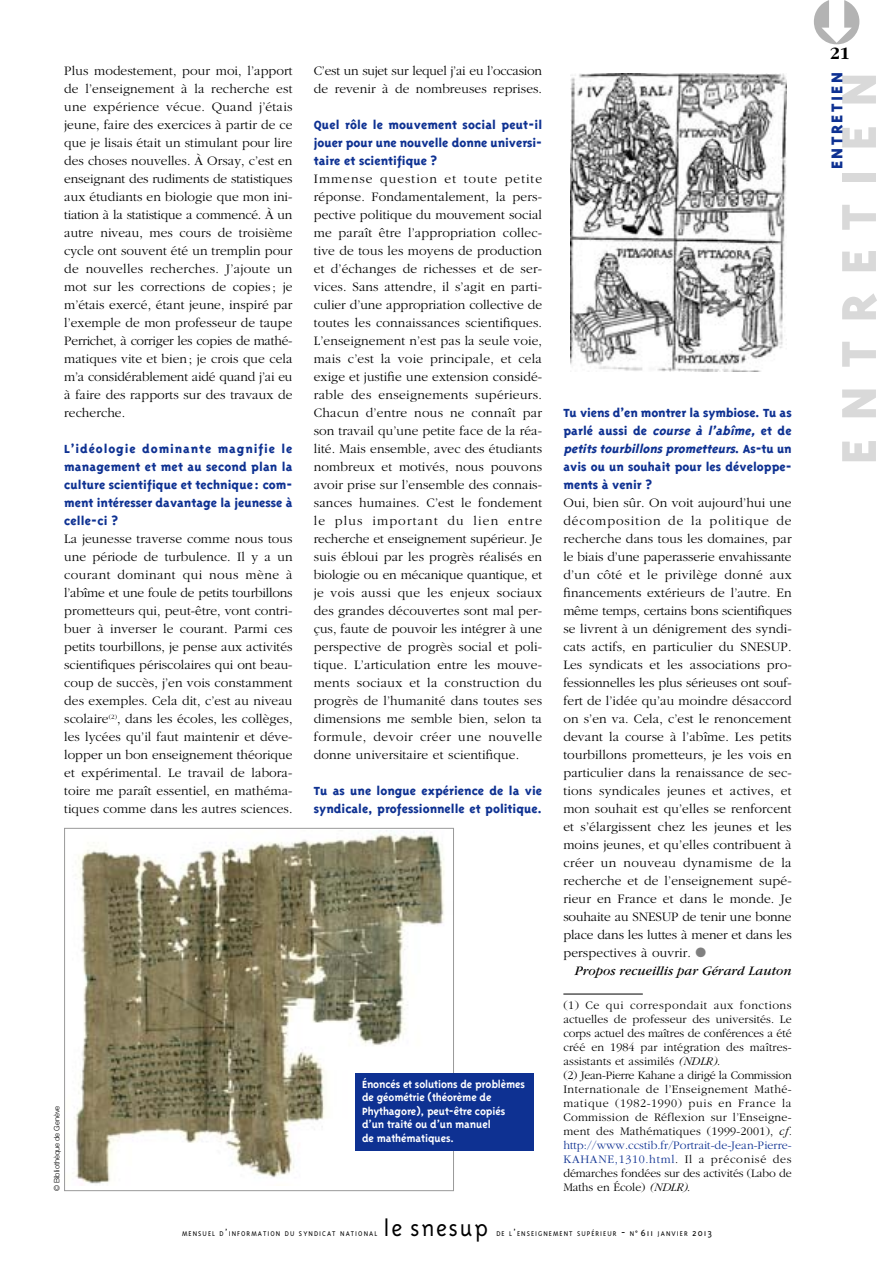
<style>
.page{position:relative;width:893px;height:1262px;background:#fff}
.page>*{position:absolute;margin:0;border:0;box-sizing:border-box;transform-origin:0 0}
.t1{font:800 56.25px "Triplex";letter-spacing:.335em;color:#d9d9d9}
.t2{font:300 25.5px "Triplex";letter-spacing:.07em;color:#000}
.t3{font:800 18px "Triplex";letter-spacing:.135em;color:#0e3192}
.t4{font:700 18px "Garamond";color:#000}
.t5{font:300 13.5px/18px "Garamond";letter-spacing:.005em;color:#000;text-align:justify}
.t6{font:800 13.5px/18px "Triplex";color:#0e3192;text-align:justify}
.t7{font:italic 13.5px "Garamond";letter-spacing:.005em;color:#000}
.t8{font:300 12px/14px "Garamond";letter-spacing:.01em;color:#000}
.t9{font:700 12px/13.5px "Triplex";letter-spacing:-.01em;color:#fff}
.t10{font:300 7.8px "Triplex";letter-spacing:.135em;color:#000}
.t11{font:300 7.5px "Helvetica Neue";color:#000}
.s1{font-style:italic}
.s2{color:#808080}
.s3{color:#0e3192}
.s4{font-size:10.5px}
</style>
<div class="page">
<hr style="left:563px;top:993px;width:79px;height:1px;background:#000">
<img style="left:74px;top:830px;width:378px;height:354px">
<div style="left:64px;top:828px;width:390px;height:363px;border:1px solid #999"></div>
<img style="left:570px;top:73px;width:216px;height:298px">
<div style="left:355px;top:1072px;width:179px;height:78px;background:#0e3192"></div>
<p class="t5" style="left:64px;top:62px;width:230px">Plus modestement, pour moi, l’apport de l’enseignement à la recherche est une expérience vécue. Quand j’étais jeune, faire des exercices à partir de ce que je lisais était un stimulant pour lire des choses nouvelles. À Orsay, c’est en enseignant des rudiments de statistiques aux étudiants en biologie que mon ini&shy;tiation à la statistique a commencé. À un autre niveau, mes cours de troisième cycle ont souvent été un tremplin pour de nouvelles recherches. J’ajoute un mot sur les corrections de copies; je m’étais exercé, étant jeune, inspiré par l’exemple de mon professeur de taupe Perrichet, à corriger les copies de mathé&shy;matiques vite et bien; je crois que cela m’a considérablement aidé quand j’ai eu à faire des rapports sur des travaux de recherche.</p>
<p class="t6" style="left:64px;top:440px;width:230px">L’idéologie dominante magnifie le management et met au second plan la culture scientifique et technique: com&shy;ment intéresser davantage la jeunesse à celle-ci ?</p>
<p class="t5" style="left:64px;top:530px;width:230px">La jeunesse traverse comme nous tous une période de turbulence. Il y a un courant dominant qui nous mène à l’abîme et une foule de petits tourbillons prometteurs qui, peut-être, vont contri&shy;buer à inverser le courant. Parmi ces petits tourbillons, je pense aux activités scientifiques périscolaires qui ont beau&shy;coup de succès, j’en vois constamment des exemples. Cela dit, c’est au niveau scolaire<sup>(2)</sup>, dans les écoles, les collèges, les lycées qu’il faut maintenir et déve&shy;lopper un bon enseignement théorique et expérimental. Le travail de labora&shy;toire me paraît essentiel, en mathéma&shy;tiques comme dans les autres sciences.</p>
<p class="t11" style="left:54px;top:1191px;width:87px;rotate:-90deg">© Bibliothèque de Genève</p>
<p class="t5" style="left:314px;top:62px;width:230px">C’est un sujet sur lequel j’ai eu l’occasion de revenir à de nombreuses reprises.</p>
<p class="t6" style="left:314px;top:116px;width:230px">Quel rôle le mouvement social peut-il jouer pour une nouvelle donne universi&shy;taire et scientifique ?</p>
<p class="t5" style="left:314px;top:170px;width:230px">Immense question et toute petite réponse. Fondamentalement, la pers&shy;pective politique du mouvement social me paraît être l’appropriation collec&shy;tive de tous les moyens de production et d’échanges de richesses et de ser&shy;vices. Sans attendre, il s’agit en parti&shy;culier d’une appropriation collective de toutes les connaissances scientifiques.<br>L’enseignement n’est pas la seule voie, mais c’est la voie principale, et cela exige et justifie une extension considé&shy;rable des enseignements supérieurs.<br>Chacun d’entre nous ne connaît par son travail qu’une petite face de la réa&shy;lité. Mais ensemble, avec des étudiants nombreux et motivés, nous pouvons avoir prise sur l’ensemble des connais&shy;sances humaines. C’est le fondement le plus important du lien entre recherche et enseignement supérieur. Je suis ébloui par les progrès réalisés en biologie ou en mécanique quantique, et je vois aussi que les enjeux sociaux des grandes découvertes sont mal per&shy;çus, faute de pouvoir les intégrer à une perspective de progrès social et poli&shy;tique. L’articulation entre les mouve&shy;ments sociaux et la construction du progrès de l’humanité dans toutes ses dimensions me semble bien, selon ta formule, devoir créer une nouvelle donne universitaire et scientifique.</p>
<p class="t6" style="left:314px;top:782px;width:230px">Tu as une longue expérience de la vie syndicale, professionnelle et politique.</p>
<p class="t9" style="left:362px;top:1078px;width:164px">Énoncés et solutions de problèmes de géométrie (théorème de<br>Phythagore), peut-être copiés d’un traité ou d’un manuel<br>de mathématiques.</p>
<p class="t6" style="left:563px;top:404px;width:230px">Tu viens d’en montrer la symbiose. Tu as parlé aussi de <span class="s1">course à l’abîme,</span> et de <span class="s1">petits tourbillons prometteurs</span>. A s - t u u n avis ou un souhait pour les développe&shy;ments à venir ?</p>
<p class="t5" style="left:563px;top:494px;width:230px">Oui, bien sûr. On voit aujourd’hui une décomposition de la politique de recherche dans tous les domaines, par le biais d’une paperasserie envahissante d’un côté et le privilège donné aux financements extérieurs de l’autre. En même temps, certains bons scientifiques se livrent à un dénigrement des syndi&shy;cats actifs, en particulier du SNESUP.<br>Les syndicats et les associations pro&shy;fessionnelles les plus sérieuses ont souf&shy;fert de l’idée qu’au moindre désaccord on s’en va. Cela, c’est le renoncement devant la course à l’abîme. Les petits tourbillons prometteurs, je les vois en particulier dans la renaissance de sec&shy;tions syndicales jeunes et actives, et mon souhait est qu’elles se renforcent et s’élargissent chez les jeunes et les moins jeunes, et qu’elles contribuent à créer un nouveau dynamisme de la recherche et de l’enseignement supé&shy;rieur en France et dans le monde. Je souhaite au SNESUP de tenir une bonne place dans les luttes à mener et dans les perspectives à ouvrir. <span class="s2">●</span></p>
<p class="t7" style="left:574px;top:966px;width:218px">Propos recueillis par Gérard Lauton</p>
<p class="t8" style="left:563px;top:999px;width:230px">(1) Ce qui correspondait aux fonctions actuelles de professeur des universités. Le corps actuel des maîtres de conférences a été créé en 1984 par intégration des maîtres&shy;assistants et assimilés <span class="s1">(NDLR)</span>.<br>(2) Jean-Pierre Kahane a dirigé la Commission Internationale de l’Enseignement Mathé&shy;matique (1982-1990) puis en France la Commission de Réflexion sur l’Enseigne&shy;ment des Mathématiques (1999-2001), <span class="s1">cf. </span><span class="s3">http://www.ccstib.fr/Portrait-de-Jean-Pierre-KAHANE,1310.html</span>. Il a préconisé des démarches fondées sur des activités (Labo de Maths en École) <span class="s1">(NDLR)</span>.</p>
<p class="t10" style="left:182px;top:1230px;width:197px">MENSUEL D<span class="s4">’</span>INFORMATION DU SYNDICAT NATIONAL</p>
<h2 class="t2" style="left:383px;top:1218px;width:106px">le snesup</h2>
<p class="t10" style="left:496px;top:1230px;width:217px">DE L<span class="s4">’</span>ENSEIGNEMENT SUPÉRIEUR <span class="s4">-</span> N<span class="s4">˚ 611</span> JANVIER <span class="s4">2013</span></p>
<h3 class="t4" style="left:829px;top:47px;width:22px">21</h3>
<h3 class="t3" style="left:830px;top:169px;width:98px;rotate:-90deg">ENTRETIEN</h3>
<h1 class="t1" style="left:837px;top:464px;width:393px;rotate:-90deg">ENTRETIEN</h1>
</div>
